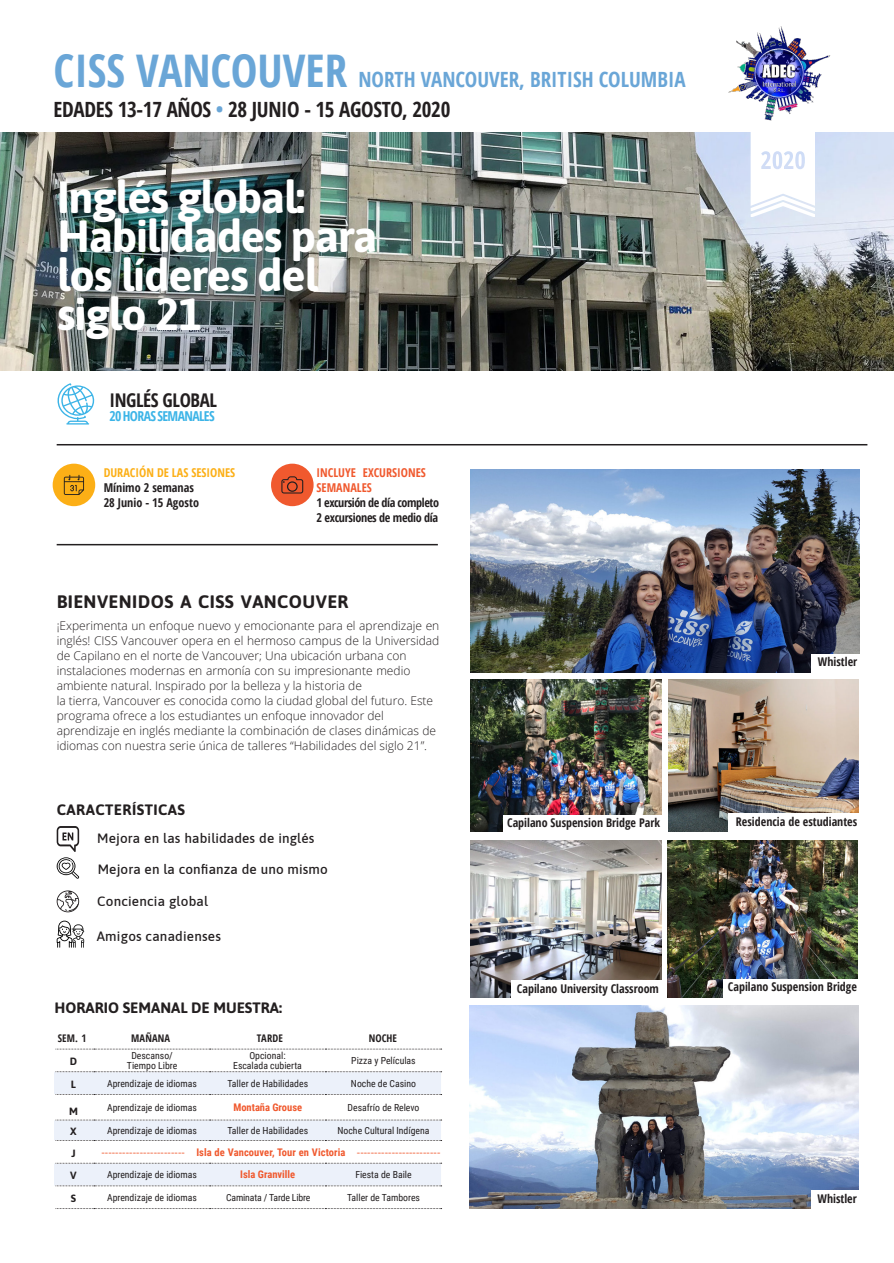
<style>
.page{position:relative;width:894px;height:1263px;background:#fff}
.page>*{position:absolute;margin:0;border:0;box-sizing:border-box;transform-origin:0 0}
.t1{font:700 45px/39px "Asap";letter-spacing:-.03em;color:#fff}
.t2{font:700 21px/30px "Open Sans Condensed";letter-spacing:-.015em;color:#231f20}
.t3{font:700 18.9px "Open Sans Condensed";letter-spacing:-.02em;color:#231f20}
.t4{font:700 18px "Asap";letter-spacing:.025em;color:#231f20}
.t5{font:700 15px "Asap";color:#231f20}
.t6{font:700 15px "Asap";letter-spacing:.03em;color:#231f20}
.t7{font:700 13.65px "Open Sans Condensed";letter-spacing:-.045em;color:#3cb4e7}
.t8{font:500 13.5px "Asap";letter-spacing:.01em;color:#231f20}
.t9{font:700 12.15px/14.9px "Open Sans Condensed";letter-spacing:-.025em;color:#231f20}
.t10{font:700 12.15px/14.9px "Open Sans Condensed";color:#231f20}
.t11{font:700 12.15px/14.9px "Open Sans Condensed";color:#f0592e}
.t12{font:700 12.15px "Open Sans Condensed";color:#fcaf16}
.t13{font:300 12px/15px "Open Sans";color:#231f20}
.t14{font:700 12px "Open Sans Condensed";color:#231f20}
.t15{font:10.5px "Open Sans";color:#f0592e}
.t16{font:700 10.5px "Roboto Condensed";color:#f0592e}
.t17{font:700 10.5px "Open Sans Condensed";letter-spacing:.015em;color:#231f20}
.t18{font:700 10.5px "Asap";color:#231f20}
.t19{font:9.75px/10.5px "Roboto Condensed";color:#231f20;text-align:center}
.s1{font-size:45px;color:#6aa6d7}
.s2{color:#6aa6d7}
.s3{font-family:"Roboto Condensed";font-weight:700}
</style>
<div class="page">
<img style="left:0;top:132px;width:893px;height:239px">
<hr style="left:57px;top:444px;width:810px;height:1px;background:#231f20">
<hr style="left:57px;top:544px;width:380px;height:1px;background:#231f20">
<div style="left:271px;top:464px;width:42px;height:42px;background:#f0592e;border-radius:50%"></div>
<svg style="left:281px;top:476px;width:22px;height:17px"></svg>
<img style="left:470px;top:470px;width:389px;height:203px">
<svg style="left:57px;top:383px;width:38px;height:41px"></svg>
<svg style="left:57px;top:890px;width:22px;height:22px"></svg>
<svg style="left:57px;top:826px;width:22px;height:53px"></svg>
<svg style="left:57px;top:921px;width:27px;height:27px"></svg>
<svg style="left:56px;top:1049px;width:385px;height:1px"></svg>
<svg style="left:54px;top:1071px;width:387px;height:138px"></svg>
<div style="left:53px;top:464px;width:42px;height:42px;background:#fcaf16;border-radius:50%"></div>
<svg style="left:64px;top:475px;width:20px;height:20px"></svg>
<svg style="left:750px;top:132px;width:64px;height:85px"></svg>
<img style="left:668px;top:679px;width:190px;height:152px">
<img style="left:471px;top:679px;width:190px;height:152px">
<div style="left:502px;top:815px;width:159px;height:18px;background:#fff"></div>
<div style="left:728px;top:813px;width:130px;height:19px;background:#fff"></div>
<img style="left:667px;top:840px;width:190px;height:157px">
<img style="left:471px;top:840px;width:190px;height:158px">
<div style="left:722px;top:979px;width:136px;height:18px;background:#fff"></div>
<div style="left:510px;top:980px;width:152px;height:19px;background:#fff"></div>
<img style="left:469px;top:1006px;width:389px;height:203px">
<div style="left:810px;top:1190px;width:49px;height:19px;background:#fff"></div>
<div style="left:811px;top:654px;width:48px;height:19px;background:#fff"></div>
<img style="left:728px;top:26px;width:103px;height:95px">
<h2 class="t2" style="left:54px;top:66px;width:633px"><span class="s1">CISS VANCOUVER</span> <span class="s2">NORTH VANCOUVER, BRITISH COLUMBIA<br></span>EDADES 13-17 AÑOS <span class="s2">•</span> 28 JUNIO - 15 AGOSTO, 2020</h2>
<h1 class="t1" style="left:57px;top:177px;width:322px">Inglés global:<br>Habilidades para los líderes del siglo 21</h1>
<h3 class="t3" style="left:109px;top:392px;width:109px">INGLÉS GLOBAL</h3>
<p class="t7" style="left:109px;top:411px;width:107px">20HORASSEMANALES</p>
<p class="t12" style="left:104px;top:468px;width:133px">DURACIÓN DE LAS SESIONES</p>
<p class="t10" style="left:104px;top:482px;width:97px">Mínimo 2 semanas<br>28 Junio - 15 Agosto</p>
<p class="t11" style="left:316px;top:467px;width:111px">INCLUYE EXCURSIONES<br>SEMANALES</p>
<p class="t9" style="left:316px;top:496px;width:124px">1 excursión de día completo<br>2 excursiones de medio día</p>
<h3 class="t4" style="left:57px;top:591px;width:293px">BIENVENIDOS A CISS VANCOUVER</h3>
<p class="t13" style="left:57px;top:619px;width:384px">¡Experimenta un enfoque nuevo y emocionante para el aprendizaje en inglés! CISS Vancouver opera en el hermoso campus de la Universidad de Capilano en el norte de Vancouver; Una ubicación urbana con instalaciones modernas en armonía con su impresionante medio ambiente natural. Inspirado por la belleza y la historia de<br>la tierra, Vancouver es conocida como la ciudad global del futuro. Este programa ofrece a los estudiantes un enfoque innovador del aprendizaje en inglés mediante la combinación de clases dinámicas de idiomas con nuestra serie única de talleres “Habilidades del siglo 21”.</p>
<p class="t6" style="left:57px;top:801px;width:130px">CARACTERÍSTICAS</p>
<p class="t8" style="left:97px;top:831px;width:218px">Mejora en las habilidades de inglés</p>
<p class="t8" style="left:98px;top:862px;width:231px">Mejora en la confianza de uno mismo</p>
<p class="t8" style="left:97px;top:893px;width:112px">Conciencia global</p>
<p class="t8" style="left:97px;top:928px;width:125px">Amigos canadienses</p>
<p class="t5" style="left:54px;top:999px;width:229px">HORARIO SEMANAL DE MUESTRA:</p>
<p class="t17" style="left:58px;top:1033px;width:30px">SEM. 1</p>
<p class="t17" style="left:131px;top:1033px;width:40px">MAÑANA</p>
<p class="t17" style="left:257px;top:1033px;width:28px">TARDE</p>
<p class="t17" style="left:369px;top:1033px;width:30px">NOCHE</p>
<p class="t18" style="left:70px;top:1055px;width:9px">D</p>
<p class="t19" style="left:127px;top:1051px;width:52px">Descanso/<br>Tiempo Libre</p>
<p class="t19" style="left:233px;top:1051px;width:70px">Opcional:<br>Escalada cubierta</p>
<p class="t19" style="left:351px;top:1056px;width:66px">Pizza y Películas</p>
<p class="t18" style="left:71px;top:1078px;width:7px">L</p>
<p class="t19" style="left:107px;top:1079px;width:91px">Aprendizaje de idiomas</p>
<p class="t19" style="left:227px;top:1079px;width:82px">Taller de Habilidades</p>
<p class="t19" style="left:351px;top:1079px;width:67px">Noche de Casino</p>
<p class="t18" style="left:69px;top:1105px;width:10px">M</p>
<p class="t19" style="left:107px;top:1103px;width:91px">Aprendizaje de idiomas</p>
<p class="t16" style="left:233px;top:1103px;width:70px">Montaña Grouse</p>
<p class="t19" style="left:347px;top:1103px;width:73px">Desafrío de Relevo</p>
<p class="t18" style="left:70px;top:1125px;width:8px">X</p>
<p class="t19" style="left:107px;top:1126px;width:91px">Aprendizaje de idiomas</p>
<p class="t19" style="left:227px;top:1126px;width:82px">Taller de Habilidades</p>
<p class="t19" style="left:337px;top:1126px;width:93px">Noche Cultural Indígena</p>
<p class="t18" style="left:71px;top:1147px;width:6px">J</p>
<p class="t15" style="left:101px;top:1148px;width:340px">------------------------ <span class="s3">Isla de Vancouver, Tour en Victoria</span> ------------------------</p>
<p class="t18" style="left:70px;top:1170px;width:8px">V</p>
<p class="t19" style="left:107px;top:1170px;width:91px">Aprendizaje de idiomas</p>
<p class="t16" style="left:240px;top:1171px;width:56px">Isla Granville</p>
<p class="t19" style="left:355px;top:1170px;width:58px">Fiesta de Baile</p>
<p class="t18" style="left:71px;top:1192px;width:7px">S</p>
<p class="t19" style="left:107px;top:1193px;width:91px">Aprendizaje de idiomas</p>
<p class="t19" style="left:226px;top:1193px;width:86px">Caminata / Tarde Libre</p>
<p class="t19" style="left:347px;top:1193px;width:75px">Taller de Tambores</p>
<p class="t14" style="left:817px;top:657px;width:41px">Whistler</p>
<p class="t14" style="left:507px;top:818px;width:154px">Capilano Suspension Bridge Park</p>
<p class="t14" style="left:735px;top:817px;width:123px">Residencia de estudiantes</p>
<p class="t14" style="left:516px;top:983px;width:143px">Capilano University Classroom</p>
<p class="t14" style="left:727px;top:982px;width:130px">Capilano Suspension Bridge</p>
<p class="t14" style="left:817px;top:1193px;width:41px">Whistler</p>
</div>
